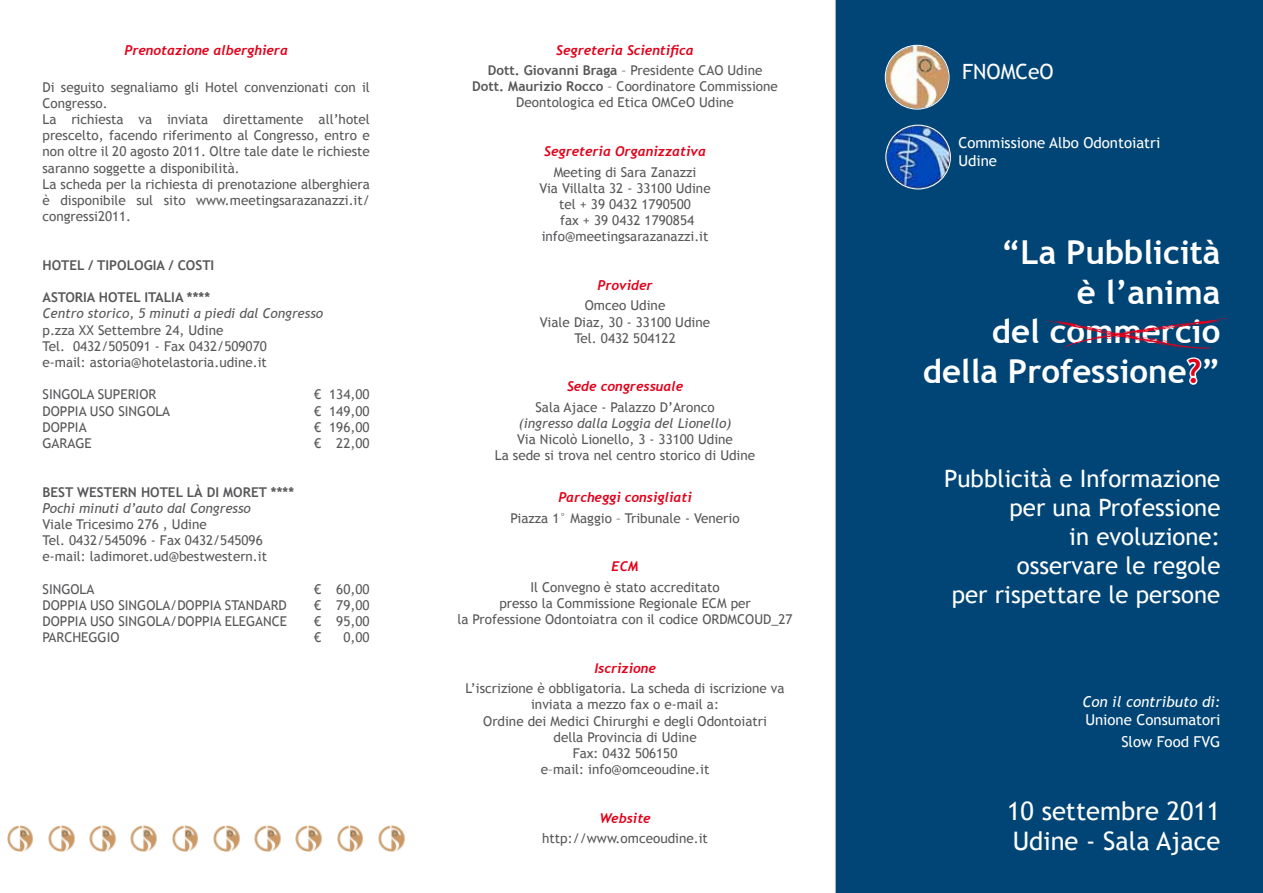
<style>
.page{position:relative;width:1263px;height:893px;background:#fff}
.page>*{position:absolute;margin:0;border:0;box-sizing:border-box;transform-origin:0 0}
.t1{font:700 33px/39.6px "Trebuchet MS";color:#fff;text-align:right}
.t2{font:26.7px/32.4px "Arial";color:#fff;text-align:right}
.t3{font:25.5px/30.6px "Trebuchet MS";color:#fff}
.t4{font:24px/28.8px "Trebuchet MS";color:#fff;text-align:right}
.t5{font:21px "Trebuchet MS";color:#fff}
.t6{font:15px/18px "Trebuchet MS";color:#fff}
.t7{font:italic 15px "Trebuchet MS";color:#fff}
.t8{font:13.5px/16.2px "Trebuchet MS";color:#58585a;text-align:center}
.t9{font:italic 700 13.5px "Trebuchet";color:#e2001a}
.t10{font:italic 13.5px "Trebuchet MS";color:#58585a}
.t11{font:700 13.5px "Trebuchet MS";color:#58585a}
.s1{font-weight:700}
.s2{color:#e2001a}
</style>
<div class="page">
<div style="left:836px;top:0;width:427px;height:893px;background:#004576"></div>
<img style="left:886px;top:46px;width:62px;height:63px;border-radius:31px">
<div style="left:885px;top:45px;width:64px;height:65px;border:1px solid #fff;border-radius:50%"></div>
<hr style="left:886px;top:132px;width:64px;height:1px;background:#800000">
<img style="left:886px;top:126px;width:64px;height:62px;border-radius:32px">
<div style="left:885px;top:125px;width:66px;height:64px;border:1px solid #fff;border-radius:50%"></div>
<svg style="left:1043px;top:300px;width:186px;height:87px;background:#0b4474"></svg>
<img style="left:7px;top:826px;width:26px;height:25px">
<img style="left:48px;top:826px;width:27px;height:25px">
<img style="left:89px;top:826px;width:27px;height:25px">
<img style="left:130px;top:826px;width:27px;height:25px">
<img style="left:172px;top:826px;width:26px;height:25px">
<img style="left:213px;top:826px;width:27px;height:25px">
<img style="left:254px;top:826px;width:27px;height:25px">
<img style="left:295px;top:826px;width:27px;height:25px">
<img style="left:337px;top:826px;width:26px;height:25px">
<img style="left:378px;top:826px;width:27px;height:25px">
<p class="t9" style="left:124px;top:42px;width:165px">Prenotazione alberghiera</p>
<p class="t8" style="left:43px;top:79px;width:329px;text-align:left">Di seguito segnaliamo gli Hotel convenzionati con il Congresso.<br>La richiesta va inviata direttamente all’hotel prescelto, facendo riferimento al Congresso, entro e non oltre il 20 agosto 2011. Oltre tale date le richieste saranno soggette a disponibilità.<br>La scheda per la richiesta di prenotazione alberghiera è disponibile sul sito www.meetingsarazanazzi.it/ congressi2011.</p>
<p class="t11" style="left:43px;top:257px;width:173px">HOTEL / TIPOLOGIA / COSTI</p>
<p class="t11" style="left:43px;top:289px;width:169px">ASTORIA HOTEL ITALIA ****</p>
<p class="t10" style="left:43px;top:306px;width:282px">Centro storico, 5 minuti a piedi dal Congresso</p>
<p class="t8" style="left:43px;top:322px;width:226px;text-align:left">p.zza XX Settembre 24, Udine<br>Tel. 0432/505091 - Fax 0432/509070 e-mail: astoria@hotelastoria.udine.it</p>
<p class="t8" style="left:43px;top:387px;width:115px">SINGOLA SUPERIOR</p>
<p class="t8" style="left:314px;top:387px;width:57px">€ 134,00</p>
<p class="t8" style="left:43px;top:403px;width:129px">DOPPIA USO SINGOLA</p>
<p class="t8" style="left:314px;top:403px;width:57px">€ 149,00</p>
<p class="t8" style="left:43px;top:419px;width:46px">DOPPIA</p>
<p class="t8" style="left:314px;top:419px;width:57px">€ 196,00</p>
<p class="t8" style="left:43px;top:435px;width:51px">GARAGE</p>
<p class="t8" style="left:314px;top:435px;width:57px">€ 22,00</p>
<p class="t11" style="left:43px;top:483px;width:253px">BEST WESTERN HOTEL LÀ DI MORET ****</p>
<p class="t10" style="left:43px;top:500px;width:210px">Pochi minuti d’auto dal Congresso</p>
<p class="t8" style="left:43px;top:516px;width:226px;text-align:left">Viale Tricesimo 276 , Udine<br>Tel. 0432/545096 - Fax 0432/545096 e-mail: ladimoret.ud@bestwestern.it</p>
<p class="t8" style="left:43px;top:581px;width:53px">SINGOLA</p>
<p class="t8" style="left:314px;top:581px;width:57px">€ 60,00</p>
<p class="t8" style="left:43px;top:597px;width:246px">DOPPIA USO SINGOLA/DOPPIA STANDARD</p>
<p class="t8" style="left:314px;top:597px;width:57px">€ 79,00</p>
<p class="t8" style="left:43px;top:614px;width:246px">DOPPIA USO SINGOLA/DOPPIA ELEGANCE</p>
<p class="t8" style="left:314px;top:614px;width:57px">€ 95,00</p>
<p class="t8" style="left:43px;top:630px;width:79px">PARCHEGGIO</p>
<p class="t8" style="left:314px;top:630px;width:9px">€</p>
<p class="t8" style="left:343px;top:630px;width:28px">0,00</p>
<p class="t9" style="left:556px;top:42px;width:139px">Segreteria Scientifica</p>
<p class="t8" style="left:472px;top:62px;width:307px"><span class="s1">Dott. Giovanni Braga</span> – Presidente CAO Udine<br><span class="s1">Dott. Maurizio Rocco</span> – Coordinatore Commissione<br>Deontologica ed Etica OMCeO Udine</p>
<p class="t9" style="left:544px;top:143px;width:163px">Segreteria Organizzativa</p>
<p class="t8" style="left:539px;top:164px;width:173px">Meeting di Sara Zanazzi<br>Via Villalta 32 - 33100 Udine tel + 39 0432 1790500<br>fax + 39 0432 1790854 info@meetingsarazanazzi.it</p>
<p class="t9" style="left:598px;top:277px;width:56px">Provider</p>
<p class="t8" style="left:540px;top:298px;width:172px">Omceo Udine<br>Viale Diaz, 30 - 33100 Udine<br>Tel. 0432 504122</p>
<p class="t9" style="left:567px;top:378px;width:118px">Sede congressuale</p>
<p class="t8" style="left:535px;top:399px;width:181px">Sala Ajace - Palazzo D’Aronco</p>
<p class="t10" style="left:519px;top:415px;width:214px">(ingresso dalla Loggia del Lionello)</p>
<p class="t8" style="left:495px;top:432px;width:262px">Via Nicolò Lionello, 3 - 33100 Udine<br>La sede si trova nel centro storico di Udine</p>
<p class="t9" style="left:558px;top:489px;width:135px">Parcheggi consigliati</p>
<p class="t8" style="left:511px;top:510px;width:230px">Piazza 1° Maggio – Tribunale - Venerio</p>
<p class="t9" style="left:612px;top:558px;width:28px">ECM</p>
<p class="t8" style="left:457px;top:579px;width:337px">Il Convegno è stato accreditato<br>presso la Commissione Regionale ECM per<br>la Professione Odontoiatra con il codice ORDMCOUD_27</p>
<p class="t9" style="left:594px;top:660px;width:63px">Iscrizione</p>
<p class="t8" style="left:465px;top:680px;width:321px">L’iscrizione è obbligatoria. La scheda di iscrizione va inviata a mezzo fax o e-mail a:<br>Ordine dei Medici Chirurghi e degli Odontoiatri<br>della Provincia di Udine<br>Fax: 0432 506150<br>e–mail: info@omceoudine.it</p>
<p class="t9" style="left:599px;top:810px;width:53px">Website</p>
<p class="t8" style="left:542px;top:830px;width:167px">http://www.omceoudine.it</p>
<h3 class="t5" style="left:962px;top:59px;width:93px">FNOMCeO</h3>
<p class="t6" style="left:958px;top:134px;width:203px">Commissione Albo Odontoiatri<br>Udine</p>
<h1 class="t1" style="left:923px;top:233px;width:299px">“La Pubblicità<br>è l’anima<br>del commercio della Professione<span class="s2">?</span>”</h1>
<h2 class="t2" style="left:1086px;top:249px;width:179px">Pubblicità e Inf in evoluzio</h2>
<h3 class="t4" style="left:944px;top:465px;width:278px">Pubblicità e Informazione per una Professione<br>in evoluzione:<br>osservare le regole<br>per rispettare le persone</h3>
<p class="t7" style="left:1082px;top:693px;width:139px">Con il contributo di:</p>
<p class="t6" style="left:1085px;top:709px;width:137px;line-height:21.6px;text-align:right">Unione Consumatori<br>Slow Food FVG</p>
<h3 class="t3" style="left:1007px;top:796px;width:215px">10 settembre 2011<br>Udine - Sala Ajace</h3>
</div>
